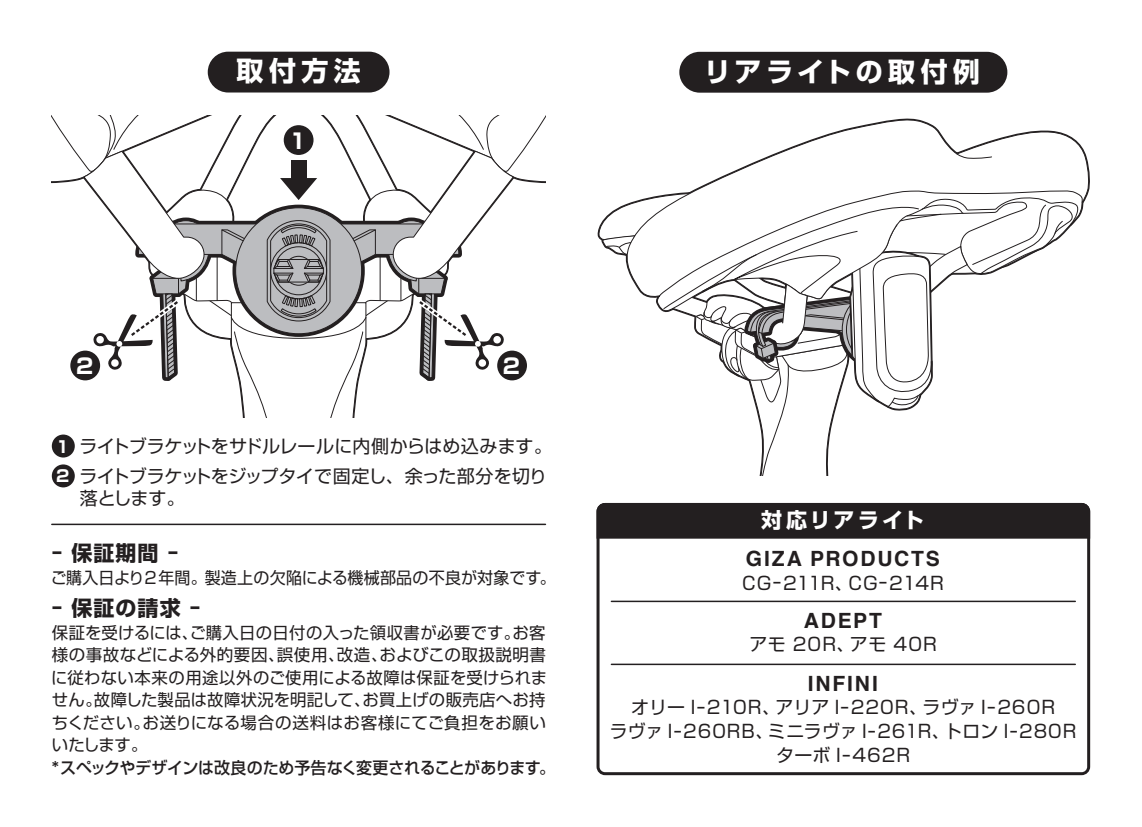
<style>
.page{position:relative;width:1142px;height:827px;background:#fff}
.page>*{position:absolute;margin:0;border:0;box-sizing:border-box;transform-origin:0 0}
.t1{font:700 27px "Shin Go Pro";letter-spacing:.175em;color:#fff}
.t2{font:700 27px "Shin Go Pro";letter-spacing:.2em;color:#fff}
.t3{font:700 21px "Helvetica";letter-spacing:.085em;color:#231f20}
.t4{font:700 21px "Shin Go Pro";letter-spacing:.05em;color:#231f20}
.t5{font:700 21px "Shin Go Pro";letter-spacing:.135em;color:#fff}
.t6{font:18px/24px "Shin Go Pro";letter-spacing:.035em;color:#231f20;text-align:center}
.t7{font:18px/22.5px "Shin Go Pro";letter-spacing:-.02em;color:#231f20}
.t8{font:18px "Shin Go Pro";color:#231f20}
.t9{font:18px "Shin Go Pro";letter-spacing:-.025em;color:#231f20}
.t10{font:18px "Shin Go Pro";letter-spacing:.06em;color:#231f20}
.t11{font:16.5px/22.5px "Shin Go Pro";letter-spacing:.015em;color:#231f20;text-align:justify}
.t12{font:500 16.5px "Shin Go Pro";letter-spacing:-.015em;color:#231f20}
.s1{font-weight:700;font-size:16.2px;color:#fff}
</style>
<div class="page">
<div style="left:679px;top:52px;width:328px;height:41px;background:#231f20;border-radius:20px"></div>
<div style="left:208px;top:52px;width:181px;height:40px;background:#231f20;border-radius:20px"></div>
<svg style="left:596px;top:538px;width:493px;height:237px"></svg>
<div style="left:596px;top:503px;width:493px;height:35px;background:#231f20"></div>
<hr style="left:611px;top:663px;width:463px;height:2px;background:#231f20">
<hr style="left:611px;top:600px;width:463px;height:2px;background:#231f20">
<div style="left:52px;top:464px;width:23px;height:23px;background:#231f20;border-radius:50%"></div>
<div style="left:52px;top:434px;width:23px;height:23px;background:#231f20;border-radius:50%"></div>
<hr style="left:52px;top:523px;width:493px;height:2px;background:#231f20">
<svg style="left:52px;top:115px;width:493px;height:302px"></svg>
<div style="left:284px;top:125px;width:29px;height:30px;background:#231f20;border-radius:50%"></div>
<div style="left:497px;top:350px;width:30px;height:30px;background:#231f20;border-radius:50%"></div>
<div style="left:70px;top:350px;width:30px;height:30px;background:#231f20;border-radius:50%"></div>
<svg style="left:695px;top:118px;width:394px;height:93px"></svg>
<svg style="left:952px;top:150px;width:41px;height:12px"></svg>
<svg style="left:692px;top:189px;width:390px;height:28px"></svg>
<svg style="left:597px;top:191px;width:482px;height:284px"></svg>
<h1 class="t2" style="left:236px;top:50px;width:126px">取付方法</h1>
<h1 class="t1" style="left:704px;top:50px;width:277px">リアライトの取付例</h1>
<p class="t5" style="left:289px;top:124px;width:19px">1</p>
<p class="t5" style="left:76px;top:349px;width:19px">2</p>
<p class="t5" style="left:502px;top:349px;width:19px">2</p>
<p class="t8" style="left:56px;top:431px;width:497px"><span class="s1">1</span> ライトブラケットをサドルレールに内側からはめ込みます。</p>
<p class="t7" style="left:80px;top:462px;width:468px;text-indent:-24px"><span class="s1">2</span> ライトブラケットをジップタイで固定し、余った部分を切り落とします。</p>
<p class="t4" style="left:52px;top:536px;width:128px">- 保証期間 -</p>
<p class="t11" style="left:51px;top:564px;width:506px">ご購入日より2年間。製造上の欠陥による機械部品の不良が対象です。</p>
<p class="t4" style="left:52px;top:591px;width:150px">- 保証の請求 -</p>
<p class="t11" style="left:51px;top:619px;width:497px">保証を受けるには、ご購入日の日付の入った領収書が必要です。お客様の事故などによる外的要因、誤使用、改造、およびこの取扱説明書に従わない本来の用途以外のご使用による故障は保証を受けられません。故障した製品は故障状況を明記して、お買上げの販売店へお持ちください。お送りになる場合の送料はお客様にてご負担をお願いいたします。</p>
<p class="t12" style="left:52px;top:753px;width:504px">*スペックやデザインは改良のため予告なく変更されることがあります。</p>
<p class="t5" style="left:760px;top:503px;width:164px">対応リアライト</p>
<p class="t3" style="left:745px;top:545px;width:195px">GIZA PRODUCTS</p>
<p class="t9" style="left:742px;top:568px;width:203px">CG-211R、CG-214R</p>
<p class="t3" style="left:803px;top:607px;width:80px">ADEPT</p>
<p class="t10" style="left:749px;top:629px;width:189px">アモ 20R、アモ 40R</p>
<p class="t3" style="left:807px;top:670px;width:71px">INFINI</p>
<p class="t6" style="left:609px;top:692px;width:468px">オリー I-210R、アリア I-220R、ラヴァ I-260R<br>ラヴァ I-260RB、ミニラヴァ I-261R、トロン I-280Rターボ I-462R</p>
</div>
